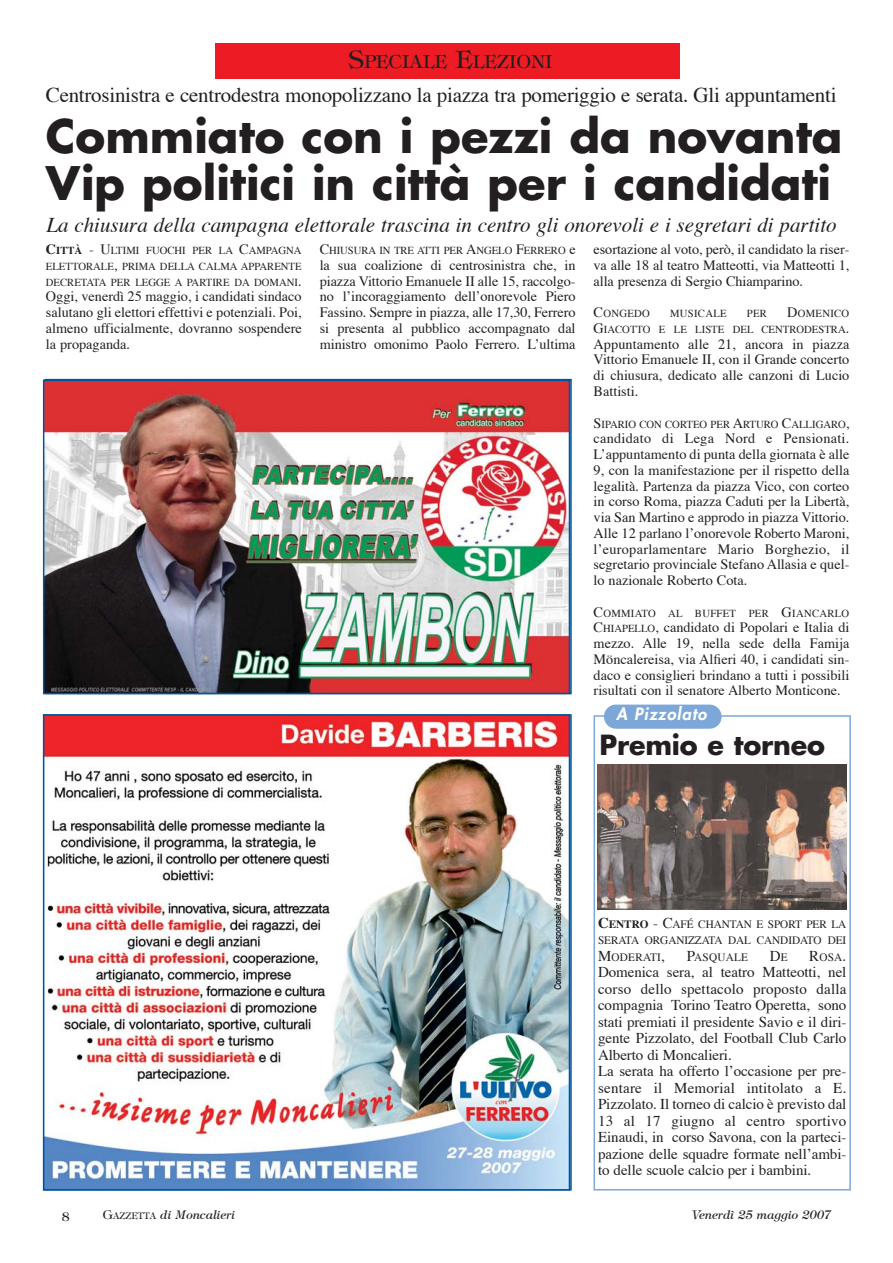
<style>
.page{position:relative;width:893px;height:1263px;background:#fff}
.page>*{position:absolute;margin:0;border:0;box-sizing:border-box;transform-origin:0 0}
.t1{font:700 45px/46.5px "Futura";color:#231f20}
.t2{font:700 27px "Futura";letter-spacing:-.005em;color:#231f20}
.t3{font:21px "Times";letter-spacing:-.015em;color:#231f20}
.t4{font:italic 21px "Times";color:#231f20}
.t5{font:18px "Tiffany";color:#231f20}
.t6{font:italic 800 16.5px "Futura";color:#fff}
.t7{font:15px/16.5px "Times";letter-spacing:-.005em;color:#231f20}
.t8{font:14.25px/15.8px "Times";color:#231f20;text-align:justify}
.t9{font:italic 12px "Tiffany";color:#231f20}
.t10{font:12px "Tiffany";color:#231f20}
.t11{font:11.25px/16.5px "Times";letter-spacing:-.005em;color:#231f20;text-align:justify}
.t12{font:11.25px "Times";letter-spacing:.02em;color:#231f20}
.t13{font:10.65px/15.8px "Times";color:#231f20;text-align:justify}
.t14{font:10.65px "Times";letter-spacing:.025em;color:#231f20}
.s1{font-size:24px}
.s2{font-weight:700;font-size:14.25px}
.s3{font-weight:700}
.s4{font-size:14.25px}
.s5{font-size:10.65px}
.s6{font-weight:700;font-size:15px}
.s7{font-size:15px}
.s8{font-size:11.25px}
.s9{font-style:normal}
.s10{font-style:normal;font-size:9px}
</style>
<div class="page">
<div style="left:216px;top:44px;width:464px;height:35px;background:#ed1c24"></div>
<div style="left:594px;top:715px;width:257px;height:475px;border:2px solid #7da7d8"></div>
<div style="left:604px;top:705px;width:118px;height:24px;background:#7da7d8;border-radius:12px"></div>
<img style="left:597px;top:764px;width:250px;height:146px">
<img style="left:46px;top:717px;width:521px;height:470px">
<div style="left:43px;top:714px;width:527px;height:476px;border:2px solid #00549e"></div>
<img style="left:46px;top:383px;width:521px;height:308px">
<div style="left:43px;top:380px;width:527px;height:314px;border:2px solid #00549e"></div>
<p class="t5" style="left:348px;top:55px;width:206px"><span class="s1">S</span>PECIALE <span class="s1">E</span>LEZIONI</p>
<p class="t3" style="left:46px;top:86px;width:792px">Centrosinistra e centrodestra monopolizzano la piazza tra pomeriggio e serata. Gli appuntamenti</p>
<p class="t1" style="left:46px;top:117px;width:798px">Commiato con i pezzi da novanta<br>Vip politici in città per i candidati</p>
<p class="t4" style="left:46px;top:216px;width:792px">La chiusura della campagna elettorale trascina in centro gli onorevoli e i segretari di partito</p>
<p class="t13" style="left:46px;top:244px;width:257px"><span class="s2">C</span><span class="s3">ITTÀ</span> <span class="s4">- U</span>LTIMI FUOCHI PER LA <span class="s4">C</span>AMPAGNA ELETTORALE<span class="s4">,</span> PRIMA DELLA CALMA APPARENTE DECRETATA PER LEGGE A PARTIRE DA DOMANI<span class="s4">.</span></p>
<p class="t8" style="left:46px;top:290px;width:257px">Oggi, venerdì 25 maggio, i candidati sindaco salutano gli elettori effettivi e potenziali. Poi, almeno ufficialmente, dovranno sospendere la propaganda.</p>
<p class="t13" style="left:320px;top:244px;width:257px"><span class="s4">C</span>HIUSURA IN TRE ATTI PER <span class="s4">A</span>NGELO <span class="s4">F</span>ERRERO <span class="s4">e</span></p>
<p class="t8" style="left:320px;top:259px;width:257px">la sua coalizione di centrosinistra che, in piazza Vittorio Emanuele II alle 15, raccolgo&shy;no l’incoraggiamento dell’onorevole Piero Fassino. Sempre in piazza, alle 17,30, Ferrero si presenta al pubblico accompagnato dal ministro omonimo Paolo Ferrero. L’ultima</p>
<p class="t8" style="left:594px;top:243px;width:257px">esortazione al voto, però, il candidato la riser&shy;va alle 18 al teatro Matteotti, via Matteotti 1, alla presenza di Sergio Chiamparino.</p>
<p class="t13" style="left:594px;top:307px;width:58px"><span class="s4">C</span>ONGEDO</p>
<p class="t14" style="left:670px;top:309px;width:58px">MUSICALE</p>
<p class="t13" style="left:747px;top:307px;width:22px">PER</p>
<p class="t13" style="left:594px;top:307px;width:257px;text-align:right"><span class="s4">D</span>OMENICO<br><span class="s4">G</span>IACOTTO E LE LISTE DEL CENTRODESTRA<span class="s4">.</span></p>
<p class="t8" style="left:594px;top:337px;width:257px">Appuntamento alle 21, ancora in piazza Vittorio Emanuele II, con il Grande concerto di chiusura, dedicato alle canzoni di Lucio Battisti.</p>
<p class="t13" style="left:594px;top:417px;width:257px"><span class="s4">S</span>IPARIO CON CORTEO PER <span class="s4">A</span>RTURO <span class="s4">C</span>ALLIGARO<span class="s4">,</span></p>
<p class="t8" style="left:594px;top:432px;width:257px">candidato di Lega Nord e Pensionati.<br>L’appuntamento di punta della giornata è alle 9, con la manifestazione per il rispetto della legalità. Partenza da piazza Vico, con corteo in corso Roma, piazza Caduti per la Libertà, via San Martino e approdo in piazza Vittorio.<br>Alle 12 parlano l’onorevole Roberto Maroni, l’europarlamentare Mario Borghezio, il segretario provinciale Stefano Allasia e quel&shy;lo nazionale Roberto Cota.</p>
<p class="t14" style="left:594px;top:608px;width:257px"><span class="s4">C</span>OMMIATO AL BUFFET PER <span class="s4">G</span>IANCARLO</p>
<p class="t8" style="left:594px;top:621px;width:257px">C<span class="s5">HIAPELLO</span>, candidato di Popolari e Italia di mezzo. Alle 19, nella sede della Famija Möncalereisa, via Alfieri 40, i candidati sin&shy;daco e consiglieri brindano a tutti i possibili risultati con il senatore Alberto Monticone.</p>
<p class="t6" style="left:616px;top:706px;width:95px">A Pizzolato</p>
<p class="t2" style="left:599px;top:732px;width:227px">Premio e torneo</p>
<p class="t11" style="left:598px;top:916px;width:250px"><span class="s6">C</span><span class="s3">ENTRO</span> <span class="s7">- C</span>AFÉ CHANTAN E SPORT PER LA SERATA ORGANIZZATA DAL CANDIDATO DEI <span class="s7">M</span>ODERATI<span class="s7">,</span></p>
<p class="t12" style="left:687px;top:952px;width:63px"><span class="s7">P</span>ASQUALE</p>
<p class="t7" style="left:770px;top:949px;width:19px">D<span class="s8">E</span></p>
<p class="t11" style="left:809px;top:949px;width:39px"><span class="s7">R</span>OSA<span class="s7">.</span></p>
<p class="t7" style="left:598px;top:965px;width:250px">Domenica sera, al teatro Matteotti, nel corso dello spettacolo proposto dalla compagnia Torino Teatro Operetta, sono stati premiati il presidente Savio e il diri&shy;gente Pizzolato, del Football Club Carlo Alberto di Moncalieri.<br>La serata ha offerto l’occasione per pre&shy;sentare il Memorial intitolato a E.<br>Pizzolato. Il torneo di calcio è previsto dal 13 al 17 giugno al centro sportivo Einaudi, in corso Savona, con la parteci&shy;pazione delle squadre formate nell’ambi&shy;to delle scuole calcio per i bambini.</p>
<p class="t10" style="left:62px;top:1212px;width:9px">8</p>
<p class="t9" style="left:103px;top:1210px;width:133px"><span class="s9">G</span><span class="s10">AZZETTA</span> di Moncalieri</p>
<p class="t9" style="left:691px;top:1210px;width:142px">Venerdì 25 maggio 2007</p>
</div>
